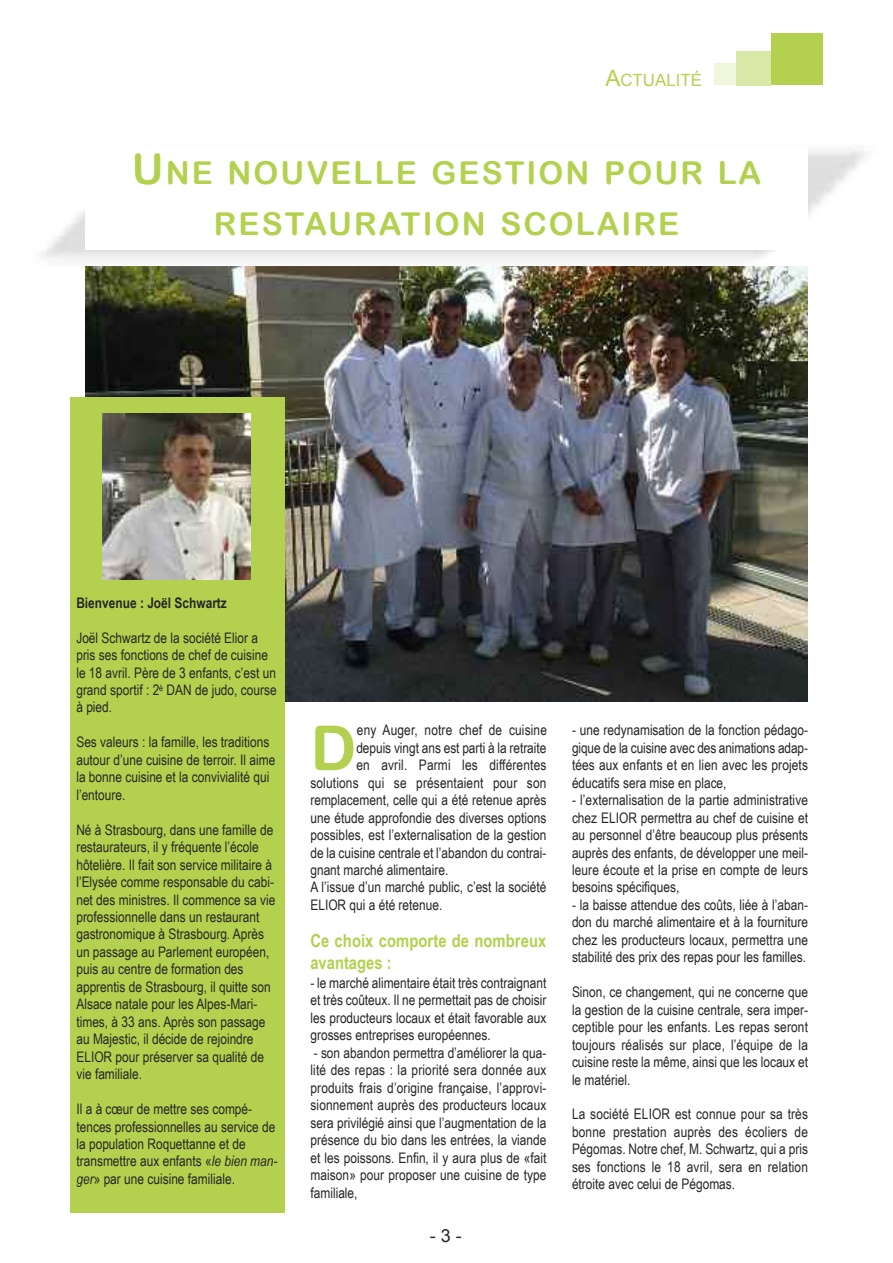
<style>
.page{position:relative;width:893px;height:1263px;background:#fff}
.page>*{position:absolute;margin:0;border:0;box-sizing:border-box;transform-origin:0 0}
.t1{font:62.25px "Arial Rounded MT Bold";color:#b4d04f}
.t2{font:31.5px/50.4px "Arial Rounded MT Bold";letter-spacing:.065em;color:#b4d04f;text-align:center}
.t3{font:700 18px/21.6px "Arial Narrow";letter-spacing:.005em;color:#b4d04f}
.t4{font:18px "Arial";color:#272627}
.t5{font:16.8px "Arial";color:#b4d04f}
.t6{font:14.55px/17.4px "Arial Narrow";color:#272627;text-align:justify}
.t7{font:700 14.55px "Arial Narrow";color:#272627}
.s1{font-size:22.5px}
.s2{font-size:42px}
.s3{font-style:italic}
</style>
<div class="page">
<div style="left:771px;top:34px;width:52px;height:51px;background:#b4d04f"></div>
<div style="left:737px;top:51px;width:34px;height:34px;background:#dae8a7"></div>
<div style="left:714px;top:64px;width:22px;height:21px;background:#f0f6dc"></div>
<img style="left:85px;top:271px;width:723px;height:430px">
<img style="left:85px;top:266px;width:682px;height:5px">
<div style="left:70px;top:397px;width:215px;height:816px;background:#b4d04f"></div>
<img style="left:102px;top:413px;width:148px;height:167px">
<p class="t5" style="left:605px;top:71px;width:98px"><span class="s1">A</span>ctuAlité</p>
<h2 class="t2" style="left:132px;top:148px;width:631px"><span class="s2">U</span>NE NOUVELLE GESTION POUR LA<br>RESTAURATION SCOLAIRE</h2>
<p class="t7" style="left:76px;top:594px;width:152px">Bienvenue : Joël Schwartz</p>
<p class="t6" style="left:76px;top:629px;width:202px;text-align:left">Joël Schwartz de la société Elior a pris ses fonctions de chef de cuisine le 18 avril. Père de 3 enfants, c’est un grand sportif : 2<sup>è</sup> DAN de judo, course à pied.</p>
<p class="t6" style="left:76px;top:733px;width:200px;text-align:left">Ses valeurs : la famille, les traditions autour d’une cuisine de terroir. Il aime la bonne cuisine et la convivialité qui l’entoure.</p>
<p class="t6" style="left:76px;top:821px;width:200px;text-align:left">Né à Strasbourg, dans une famille de restaurateurs, il y fréquente l’école hôtelière. Il fait son service militaire à l’Elysée comme responsable du cabi&shy;net des ministres. Il commence sa vie professionnelle dans un restaurant gastronomique à Strasbourg. Après un passage au Parlement européen, puis au centre de formation des apprentis de Strasbourg, il quitte son Alsace natale pour les Alpes-Mari&shy;times, à 33 ans. Après son passage au Majestic, il décide de rejoindre ELIOR pour préserver sa qualité de vie familiale.</p>
<p class="t6" style="left:76px;top:1100px;width:202px;text-align:left">Il a à cœur de mettre ses compé&shy;tences professionnelles au service de la population Roquettanne et de transmettre aux enfants «<span class="s3">le bien man&shy;ger</span>» par une cuisine familiale.</p>
<h1 class="t1" style="left:310px;top:711px;width:48px">D</h1>
<p class="t6" style="left:357px;top:721px;width:192px">eny Auger, notre chef de cuisine</p>
<p class="t6" style="left:356px;top:739px;width:192px">depuis vingt ans est parti à la retraite</p>
<p class="t6" style="left:356px;top:756px;width:192px">en avril. Parmi les différentes</p>
<p class="t6" style="left:310px;top:774px;width:237px">solutions qui se présentaient pour son</p>
<p class="t6" style="left:310px;top:791px;width:237px">remplacement, celle qui a été retenue après</p>
<p class="t6" style="left:310px;top:809px;width:237px">une étude approfondie des diverses options</p>
<p class="t6" style="left:310px;top:826px;width:237px">possibles, est l’externalisation de la gestion</p>
<p class="t6" style="left:310px;top:843px;width:237px">de la cuisine centrale et l’abandon du contrai-</p>
<p class="t6" style="left:310px;top:861px;width:139px">gnant marché alimentaire.</p>
<p class="t6" style="left:310px;top:878px;width:237px">A l’issue d’un marché public, c’est la société</p>
<p class="t6" style="left:310px;top:896px;width:134px">ELIOR qui a été retenue.</p>
<p class="t3" style="left:310px;top:930px;width:237px">Ce choix comporte de nombreux avantages :</p>
<p class="t6" style="left:310px;top:974px;width:237px">- le marché alimentaire était très contraignant et très coûteux. Il ne permettait pas de choisir les producteurs locaux et était favorable aux grosses entreprises européennes.</p>
<p class="t6" style="left:310px;top:1044px;width:238px">- son abandon permettra d’améliorer la qua&shy;lité des repas : la priorité sera donnée aux produits frais d’origine française, l’approvi&shy;sionnement auprès des producteurs locaux sera privilégié ainsi que l’augmentation de la présence du bio dans les entrées, la viande et les poissons. Enfin, il y aura plus de «fait maison» pour proposer une cuisine de type familiale,</p>
<p class="t4" style="left:430px;top:1226px;width:34px">-3-</p>
<p class="t6" style="left:572px;top:721px;width:237px">- une redynamisation de la fonction pédago&shy;gique de la cuisine avec des animations adap&shy;tées aux enfants et en lien avec les projets éducatifs sera mise en place,</p>
<p class="t6" style="left:572px;top:791px;width:237px">- l’externalisation de la partie administrative chez ELIOR permettra au chef de cuisine et au personnel d’être beaucoup plus présents auprès des enfants, de développer une meil&shy;leure écoute et la prise en compte de leurs besoins spécifiques,</p>
<p class="t6" style="left:572px;top:896px;width:237px">- la baisse attendue des coûts, liée à l’aban&shy;don du marché alimentaire et à la fourniture chez les producteurs locaux, permettra une stabilité des prix des repas pour les familles.</p>
<p class="t6" style="left:572px;top:983px;width:237px">Sinon, ce changement, qui ne concerne que la gestion de la cuisine centrale, sera imper&shy;ceptible pour les enfants. Les repas seront toujours réalisés sur place, l’équipe de la cuisine reste la même, ainsi que les locaux et le matériel.</p>
<p class="t6" style="left:572px;top:1105px;width:237px">La société ELIOR est connue pour sa très bonne prestation auprès des écoliers de Pégomas. Notre chef, M. Schwartz, qui a pris ses fonctions le 18 avril, sera en relation étroite avec celui de Pégomas.</p>
</div>
